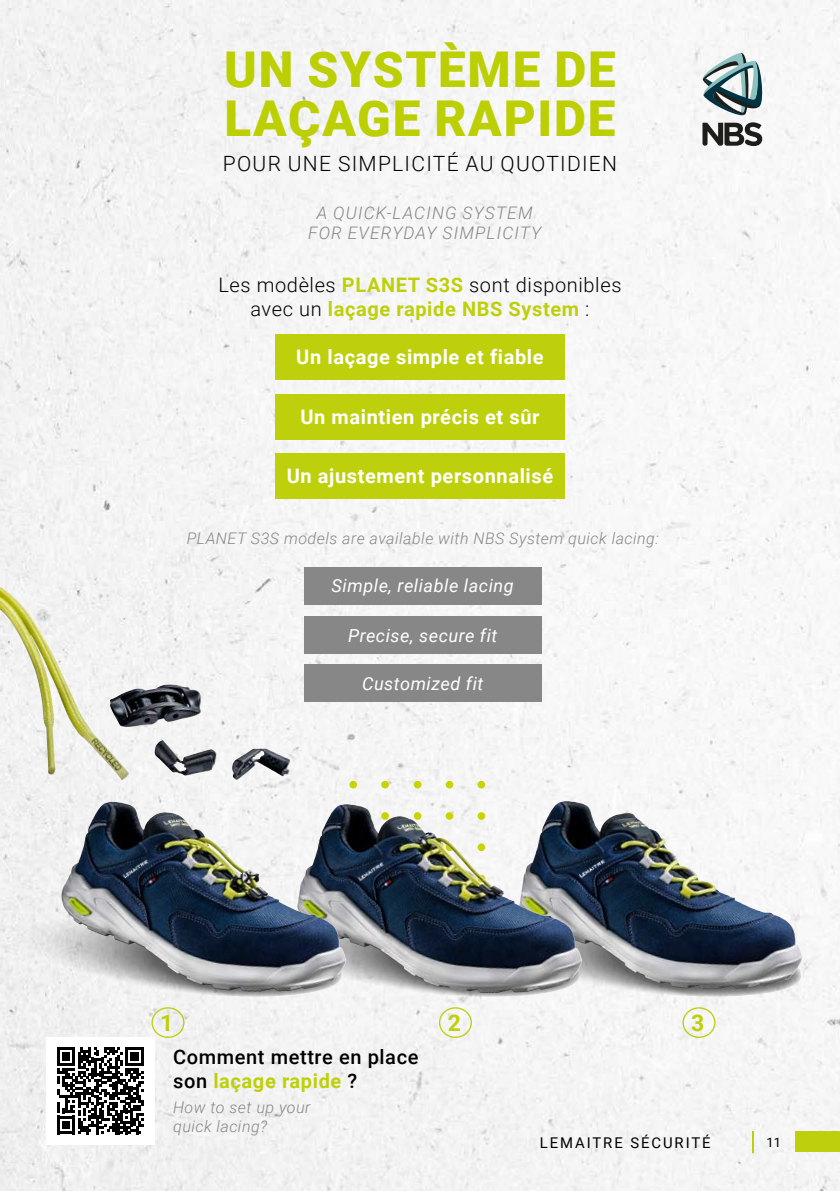
<style>
.page{position:relative;width:840px;height:1191px;background:#fff}
.page>*{position:absolute;margin:0;border:0;box-sizing:border-box;transform-origin:0 0}
.t1{font:900 49.4px/48px "Roboto";letter-spacing:.035em;color:#bccf02}
.Nom_produit{font:700 23px "Roboto";color:#bed00b}
.t2{font:300 21px "Roboto";letter-spacing:.06em;color:#000}
.Textes_FR{font:700 20px "Roboto";letter-spacing:.03em;color:#fff}
.Textes_FR-2{font:300 20px/24px "Roboto";letter-spacing:.03em;color:#000;text-align:center}
.Textes_FR-3{font:500 20px/24px "Roboto";letter-spacing:.03em;color:#000}
.Textes_UK{font:italic 18px "Roboto";letter-spacing:.03em;color:#fff}
.Textes_UK-2{font:italic 300 17.2px/20.8px "Roboto";letter-spacing:.065em;color:#868786;text-align:center}
.Textes_UK-3{font:italic 300 16px/19.2px "Roboto";letter-spacing:.03em;color:#868786}
.t3{font:14.8px "Roboto";letter-spacing:.13em;color:#000}
.t4{font:13px "Roboto";color:#000}
.s1{font-weight:700;color:#bed00b}
</style>
<div class="page">
<img style="left:0;top:0;width:839px;height:1191px">
<svg style="left:751px;top:1131px;width:1px;height:21px"></svg>
<div style="left:794px;top:1131px;width:45px;height:21px;background:#bed00b"></div>
<div style="left:477px;top:781px;width:8px;height:7px;background:#c8d400;border-radius:50%"></div>
<div style="left:445px;top:781px;width:8px;height:7px;background:#c8d400;border-radius:50%"></div>
<div style="left:413px;top:781px;width:8px;height:7px;background:#c8d400;border-radius:50%"></div>
<div style="left:477px;top:812px;width:8px;height:8px;background:#c8d400;border-radius:50%"></div>
<div style="left:445px;top:812px;width:8px;height:8px;background:#c8d400;border-radius:50%"></div>
<div style="left:413px;top:812px;width:8px;height:8px;background:#c8d400;border-radius:50%"></div>
<div style="left:477px;top:843px;width:8px;height:8px;background:#c8d400;border-radius:50%"></div>
<svg style="left:445px;top:843px;width:8px;height:8px"></svg>
<svg style="left:413px;top:843px;width:8px;height:8px"></svg>
<svg style="left:477px;top:875px;width:8px;height:7px"></svg>
<svg style="left:445px;top:875px;width:8px;height:7px"></svg>
<svg style="left:413px;top:875px;width:8px;height:7px"></svg>
<div style="left:381px;top:781px;width:7px;height:7px;background:#c8d400;border-radius:50%"></div>
<div style="left:349px;top:781px;width:8px;height:7px;background:#c8d400;border-radius:50%"></div>
<div style="left:381px;top:812px;width:7px;height:8px;background:#c8d400;border-radius:50%"></div>
<div style="left:381px;top:843px;width:7px;height:8px;background:#0c203e;border-radius:50%"></div>
<svg style="left:381px;top:875px;width:7px;height:7px"></svg>
<svg style="left:698px;top:50px;width:66px;height:96px"></svg>
<div style="left:46px;top:1036px;width:108px;height:108px;background:#fff"></div>
<svg style="left:57px;top:1047px;width:87px;height:87px"></svg>
<img style="left:0;top:587px;width:201px;height:193px">
<img style="left:519px;top:801px;width:71px;height:107px">
<img style="left:297px;top:804px;width:62px;height:104px">
<svg style="left:0;top:908px;width:803px;height:94px"></svg>
<img style="left:61px;top:801px;width:65px;height:142px">
<div style="left:151px;top:1007px;width:33px;height:31px;border:1px solid #bed00b;border-radius:50%"></div>
<div style="left:438px;top:1007px;width:33px;height:31px;border:1px solid #bed00b;border-radius:50%"></div>
<div style="left:682px;top:1007px;width:33px;height:31px;border:1px solid #bed00b;border-radius:50%"></div>
<div style="left:275px;top:334px;width:289px;height:45px;background:#bed00b"></div>
<div style="left:304px;top:567px;width:237px;height:37px;background:#868786"></div>
<div style="left:275px;top:394px;width:289px;height:45px;background:#bed00b"></div>
<div style="left:304px;top:616px;width:237px;height:37px;background:#868786"></div>
<div style="left:275px;top:453px;width:289px;height:45px;background:#bed00b"></div>
<div style="left:304px;top:664px;width:237px;height:38px;background:#868786"></div>
<p class="t1" style="left:224px;top:44px;width:392px">UN SYSTÈME DE<br>LAÇAGE RAPIDE</p>
<p class="t2" style="left:223px;top:149px;width:395px">POUR UNE SIMPLICITÉ AU QUOTIDIEN</p>
<p class="Textes_UK-2" style="left:308px;top:201px;width:235px">A QUICK-LACING SYSTEM<br>FOR EVERYDAY SIMPLICITY</p>
<p class="Textes_FR-2" style="left:218px;top:272px;width:404px">Les modèles <span class="s1">PLANET S3S</span> sont disponibles avec un <span class="s1">laçage rapide NBS System</span> :</p>
<p class="Textes_FR" style="left:296px;top:343px;width:249px">Un laçage simple et fiable</p>
<p class="Textes_FR" style="left:300px;top:403px;width:240px">Un maintien précis et sûr</p>
<p class="Textes_FR" style="left:286px;top:462px;width:268px">Un ajustement personnalisé</p>
<p class="Textes_UK-3" style="left:186px;top:528px;width:473px">PLANET S3S models are available with NBS System quick lacing:</p>
<p class="Textes_UK" style="left:331px;top:573px;width:183px">Simple, reliable lacing</p>
<p class="Textes_UK" style="left:348px;top:622px;width:151px">Precise, secure fit</p>
<p class="Textes_UK" style="left:362px;top:671px;width:123px">Customized fit</p>
<p class="Nom_produit" style="left:160px;top:1007px;width:15px">1</p>
<p class="Nom_produit" style="left:447px;top:1007px;width:15px">2</p>
<p class="Nom_produit" style="left:690px;top:1007px;width:15px">3</p>
<p class="Textes_FR-3" style="left:173px;top:1044px;width:247px">Comment mettre en place son <span class="s1">laçage rapide</span> ?</p>
<p class="Textes_UK-3" style="left:173px;top:1097px;width:139px">How to set up your quick lacing?</p>
<p class="t3" style="left:539px;top:1132px;width:172px">LEMAITRE SÉCURITÉ</p>
<p class="t4" style="left:766px;top:1133px;width:16px">11</p>
</div>
